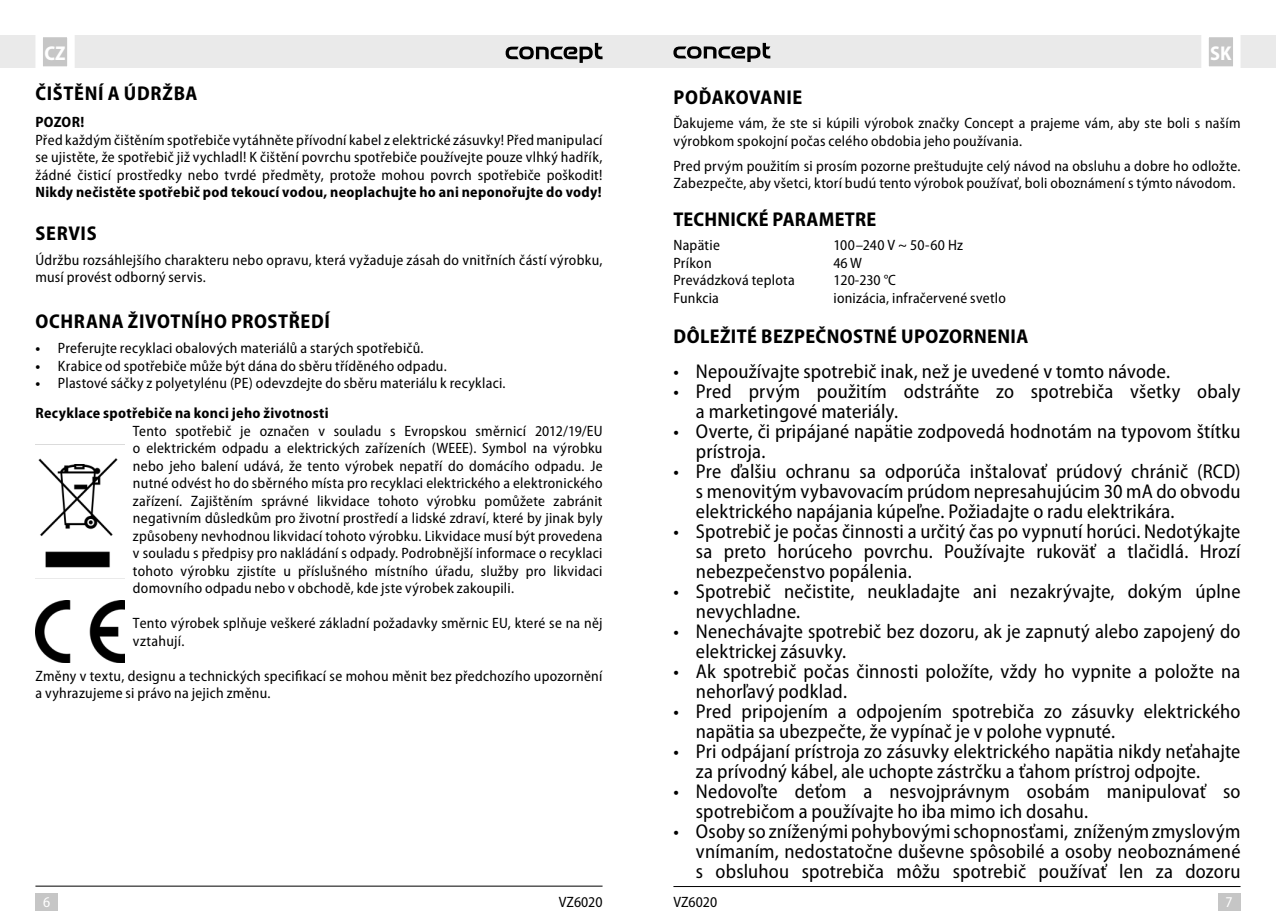
<style>
.page{position:relative;width:1276px;height:922px;background:#fff}
.page>*{position:absolute;margin:0;border:0;box-sizing:border-box;transform-origin:0 0}
.t1{font:semi-condensed 20px/20px "Myriad Pro";letter-spacing:.01em;color:#000}
.Nadpis_odsazení_1_mm{font:700 semi-condensed 20px "Myriad Pro";letter-spacing:.03em;color:#000}
.Nadpis_moje_CZ{font:700 semi-condensed 20px "Myriad Pro";letter-spacing:.02em;color:#000}
.t2{font:700 semi-condensed 20px "Myriad Pro";color:#fff}
.Text{font:semi-condensed 15px/17.5px "Myriad Pro";letter-spacing:.02em;color:#000}
.Nadpis_moje_CZ-2{font:semi-condensed 15px "Myriad Pro";letter-spacing:.015em;color:#000}
.Text-2{font:700 semi-condensed 15px "Myriad Pro";letter-spacing:.025em;color:#000}
.Odrážky-moje_norm{font:700 semi-condensed 15px "Myriad Pro";letter-spacing:.015em;color:#000}
.t3{font:semi-condensed 15px "Myriad Pro";color:#fff}
.s1{font-weight:700}
</style>
<div class="page">
<div style="left:638px;top:35px;width:638px;height:33px;background:#eaeaea"></div>
<div style="left:1217px;top:892px;width:23px;height:18px;background:#c6c6c6"></div>
<svg style="left:1201px;top:35px;width:40px;height:33px"></svg>
<hr style="left:673px;top:885px;width:567px;height:1px;background:#000">
<svg style="left:673px;top:43px;width:97px;height:19px"></svg>
<div style="left:0;top:35px;width:638px;height:33px;background:#eaeaea"></div>
<div style="left:35px;top:892px;width:23px;height:18px;background:#c6c6c6"></div>
<svg style="left:35px;top:35px;width:40px;height:33px"></svg>
<hr style="left:35px;top:885px;width:567px;height:1px;background:#000">
<svg style="left:505px;top:43px;width:97px;height:20px"></svg>
<img style="left:35px;top:444px;width:89px;height:135px">
<img style="left:35px;top:600px;width:89px;height:62px">
<h1 class="t2" style="left:44px;top:42px;width:23px">CZ</h1>
<p class="Nadpis_odsazení_1_mm" style="left:36px;top:82px;width:163px">ČIŠTĚNÍ A ÚDRŽBA</p>
<p class="Odrážky-moje_norm" style="left:35px;top:114px;width:50px">POZOR!</p>
<p class="Text" style="left:35px;top:131px;width:568px;text-align:justify">Před každým čištěním spotřebiče vytáhněte přívodní kabel z elektrické zásuvky! Před manipulací se ujistěte, že spotřebič již vychladl! K čištění povrchu spotřebiče používejte pouze vlhký hadřík, žádné čisticí prostředky nebo tvrdé předměty, protože mohou povrch spotřebiče poškodit!<br><span class="s1">Nikdy nečistěte spotřebič pod tekoucí vodou, neoplachujte ho ani neponořujte do vody!</span></p>
<p class="Nadpis_odsazení_1_mm" style="left:36px;top:222px;width:62px">SERVIS</p>
<p class="Text" style="left:35px;top:251px;width:568px">Údržbu rozsáhlejšího charakteru nebo opravu, která vyžaduje zásah do vnitřních částí výrobku, musí provést odborný servis.</p>
<p class="Nadpis_odsazení_1_mm" style="left:36px;top:310px;width:296px">OCHRANA ŽIVOTNÍHO PROSTŘEDÍ</p>
<p class="Text" style="left:35px;top:339px;width:390px"><span class="s1">•</span> Preferujte recyklaci obalových materiálů a starých spotřebičů.</p>
<p class="Text" style="left:35px;top:357px;width:413px"><span class="s1">•</span> Krabice od spotřebiče může být dána do sběru tříděného odpadu.</p>
<p class="Text" style="left:35px;top:374px;width:471px"><span class="s1">•</span> Plastové sáčky z polyetylénu (PE) odevzdejte do sběru materiálu k recyklaci.</p>
<p class="Text-2" style="left:35px;top:404px;width:295px">Recyklace spotřebiče na konci jeho životnosti</p>
<p class="Text" style="left:133px;top:422px;width:471px;text-align:justify">Tento spotřebič je označen v souladu s Evropskou směrnicí 2012/19/EU o elektrickém odpadu a elektrických zařízeních (WEEE). Symbol na výrobku nebo jeho balení udává, že tento výrobek nepatří do domácího odpadu. Je nutné odvést ho do sběrného místa pro recyklaci elektrického a elektronického zařízení. Zajištěním správné likvidace tohoto výrobku pomůžete zabránit negativním důsledkům pro životní prostředí a lidské zdraví, které by jinak byly způsobeny nevhodnou likvidací tohoto výrobku. Likvidace musí být provedena v souladu s předpisy pro nakládání s odpady. Podrobnější informace o recyklaci tohoto výrobku zjistíte u příslušného místního úřadu, služby pro likvidaci domovního odpadu nebo v obchodě, kde jste výrobek zakoupili.</p>
<p class="Text" style="left:133px;top:614px;width:471px">Tento výrobek splňuje veškeré základní požadavky směrnic EU, které se na něj vztahují.</p>
<p class="Text" style="left:35px;top:667px;width:568px">Změny v textu, designu a technických specifikací se mohou měnit bez předchozího upozornění a vyhrazujeme si právo na jejich změnu.</p>
<p class="t3" style="left:43px;top:893px;width:9px">6</p>
<p class="Text" style="left:559px;top:893px;width:45px">VZ6020</p>
<h1 class="t2" style="left:1210px;top:42px;width:23px">SK</h1>
<p class="Nadpis_odsazení_1_mm" style="left:673px;top:86px;width:130px">POĎAKOVANIE</p>
<p class="Text" style="left:673px;top:115px;width:569px">Ďakujeme vám, že ste si kúpili výrobok značky Concept a prajeme vám, aby ste boli s naším výrobkom spokojní počas celého obdobia jeho používania.</p>
<p class="Text" style="left:673px;top:157px;width:568px">Pred prvým použitím si prosím pozorne preštudujte celý návod na obsluhu a dobre ho odložte.<br>Zabezpečte, aby všetci, ktorí budú tento výrobok používať, boli oboznámení s týmto návodom.</p>
<p class="Nadpis_odsazení_1_mm" style="left:673px;top:208px;width:204px">TECHNICKÉ PARAMETRE</p>
<p class="Text" style="left:673px;top:237px;width:48px">Napätie</p>
<p class="Text" style="left:833px;top:237px;width:131px">100–240 V ~ 50-60 Hz</p>
<p class="Nadpis_moje_CZ-2" style="left:673px;top:254px;width:40px">Príkon</p>
<p class="Nadpis_moje_CZ-2" style="left:833px;top:254px;width:30px">46 W</p>
<p class="Nadpis_moje_CZ-2" style="left:673px;top:272px;width:123px">Prevádzková teplota</p>
<p class="Nadpis_moje_CZ-2" style="left:833px;top:272px;width:64px">120-230 °C</p>
<p class="Nadpis_moje_CZ-2" style="left:673px;top:289px;width:47px">Funkcia</p>
<p class="Nadpis_moje_CZ-2" style="left:833px;top:289px;width:174px">ionizácia, infračervené svetlo</p>
<p class="Nadpis_moje_CZ" style="left:673px;top:325px;width:356px">DÔLEŽITÉ BEZPEČNOSTNÉ UPOZORNENIA</p>
<p class="t1" style="left:673px;top:361px;width:498px">• Nepoužívajte spotrebič inak, než je uvedené v tomto návode.</p>
<p class="t1" style="left:696px;top:381px;width:546px;text-indent:-22px">• Pred prvým použitím odstráňte zo spotrebiča všetky obaly a marketingové materiály.</p>
<p class="t1" style="left:696px;top:421px;width:546px;text-indent:-22px">• Overte, či pripájané napätie zodpovedá hodnotám na typovom štítku prístroja.</p>
<p class="t1" style="left:696px;top:461px;width:546px;text-align:justify;text-indent:-22px">• Pre ďalšiu ochranu sa odporúča inštalovať prúdový chránič (RCD) s menovitým vybavovacím prúdom nepresahujúcim 30 mA do obvodu elektrického napájania kúpeľne. Požiadajte o radu elektrikára.</p>
<p class="t1" style="left:696px;top:521px;width:546px;text-align:justify;text-indent:-22px">• Spotrebič je počas činnosti a určitý čas po vypnutí horúci. Nedotýkajte sa preto horúceho povrchu. Používajte rukoväť a tlačidlá. Hrozí nebezpečenstvo popálenia.</p>
<p class="t1" style="left:696px;top:581px;width:546px;text-indent:-22px">• Spotrebič nečistite, neukladajte ani nezakrývajte, dokým úplne nevychladne.</p>
<p class="t1" style="left:696px;top:621px;width:546px;text-indent:-22px">• Nenechávajte spotrebič bez dozoru, ak je zapnutý alebo zapojený do elektrickej zásuvky.</p>
<p class="t1" style="left:696px;top:661px;width:546px;text-indent:-22px">• Ak spotrebič počas činnosti položíte, vždy ho vypnite a položte na nehorľavý podklad.</p>
<p class="t1" style="left:696px;top:701px;width:546px;text-indent:-22px">• Pred pripojením a odpojením spotrebiča zo zásuvky elektrického napätia sa ubezpečte, že vypínač je v polohe vypnuté.</p>
<p class="t1" style="left:696px;top:741px;width:546px;text-indent:-22px">• Pri odpájaní prístroja zo zásuvky elektrického napätia nikdy neťahajte za prívodný kábel, ale uchopte zástrčku a ťahom prístroj odpojte.</p>
<p class="t1" style="left:696px;top:781px;width:546px;text-indent:-22px">• Nedovoľte deťom a nesvojprávnym osobám manipulovať so spotrebičom a používajte ho iba mimo ich dosahu.</p>
<p class="t1" style="left:696px;top:821px;width:546px;text-align:justify;text-indent:-22px">• Osoby so zníženými pohybovými schopnosťami, zníženým zmyslovým vnímaním, nedostatočne duševne spôsobilé a osoby neoboznámené s obsluhou spotrebiča môžu spotrebič používať len za dozoru</p>
<p class="Text" style="left:673px;top:893px;width:45px">VZ6020</p>
<p class="t3" style="left:1225px;top:893px;width:9px">7</p>
</div>
